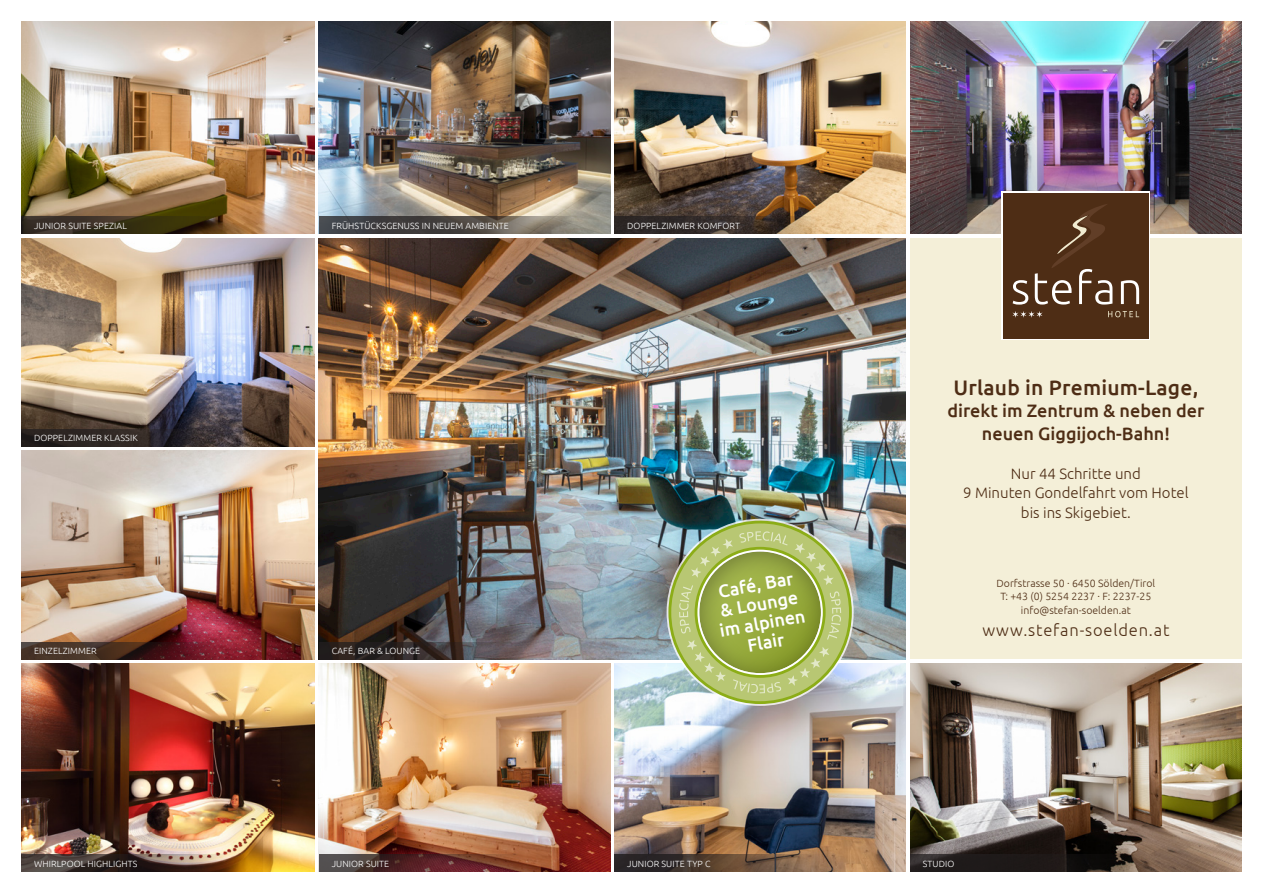
<style>
.page{position:relative;width:1263px;height:893px;background:#fff}
.page>*{position:absolute;margin:0;border:0;box-sizing:border-box;transform-origin:0 0}
.t1{font:500 21px "Ubuntu";letter-spacing:.01em;color:#4e2d15}
.t2{font:500 18px/22.5px "Ubuntu";color:#4e2d15;text-align:center}
.t3{font:500 18px/19.5px "Ubuntu";color:#fff;text-align:center}
.t4{font:300 16.5px "Ubuntu";letter-spacing:.05em;color:#4e2d15}
.t5{font:300 15px "Ubuntu";color:#4e2d15}
.t6{font:300 10.5px/13.5px "Ubuntu";color:#4e2d15;text-align:center}
.t7{font:300 9px "Ubuntu";letter-spacing:.01em;color:#fff}
</style>
<div class="page">
<img style="left:319px;top:238px;width:587px;height:421px">
<img style="left:319px;top:21px;width:291px;height:196px">
<svg style="left:319px;top:217px;width:291px;height:17px;background:#5f5b56"></svg>
<img style="left:21px;top:451px;width:294px;height:191px">
<img style="left:21px;top:238px;width:294px;height:191px">
<img style="left:21px;top:663px;width:294px;height:192px">
<img style="left:21px;top:21px;width:294px;height:196px">
<svg style="left:21px;top:217px;width:294px;height:17px;background:#624f37"></svg>
<svg style="left:21px;top:429px;width:294px;height:17px;background:#3a2e2a"></svg>
<svg style="left:21px;top:642px;width:294px;height:17px;background:#5d2826"></svg>
<img style="left:21px;top:855px;width:294px;height:17px">
<img style="left:319px;top:663px;width:291px;height:192px">
<svg style="left:319px;top:642px;width:291px;height:17px;background:#564e4f"></svg>
<svg style="left:319px;top:855px;width:291px;height:17px;background:#6b322b"></svg>
<img style="left:614px;top:663px;width:292px;height:192px">
<img style="left:614px;top:21px;width:292px;height:196px">
<svg style="left:614px;top:217px;width:292px;height:17px;background:#7c6b56"></svg>
<svg style="left:614px;top:855px;width:292px;height:17px;background:#705844"></svg>
<div style="left:910px;top:238px;width:332px;height:421px;background:#f4efd8"></div>
<img style="left:910px;top:663px;width:332px;height:192px">
<img style="left:910px;top:21px;width:332px;height:213px">
<svg style="left:910px;top:855px;width:332px;height:17px;background:#43372f"></svg>
<div style="left:1001px;top:191px;width:149px;height:149px;background:#fff"></div>
<div style="left:1003px;top:193px;width:146px;height:146px;background:#4e2d15"></div>
<svg style="left:1013px;top:311px;width:29px;height:7px"></svg>
<svg style="left:1013px;top:280px;width:15px;height:25px"></svg>
<svg style="left:1121px;top:280px;width:18px;height:24px"></svg>
<svg style="left:1035px;top:204px;width:77px;height:101px"></svg>
<svg style="left:1108px;top:311px;width:31px;height:6px"></svg>
<svg style="left:666px;top:519px;width:188px;height:187px"></svg>
<svg style="left:668px;top:521px;width:184px;height:183px"></svg>
<div style="left:671px;top:523px;width:178px;height:178px;background:#b8c773;border-radius:50%"></div>
<svg style="left:679px;top:531px;width:162px;height:162px"></svg>
<p class="t7" style="left:34px;top:220px;width:94px">JUNIOR SUITE SPEZIAL</p>
<p class="t7" style="left:332px;top:220px;width:179px">FRÜHSTÜCKSGENUSS IN NEUEM AMBIENTE</p>
<p class="t7" style="left:34px;top:433px;width:105px">DOPPELZIMMER KLASSIK</p>
<p class="t7" style="left:34px;top:645px;width:64px">EINZELZIMMER</p>
<p class="t7" style="left:34px;top:858px;width:105px">WHIRLPOOL HIGHLIGHTS</p>
<p class="t7" style="left:332px;top:645px;width:90px">CAFÉ, BAR &amp; LOUNGE</p>
<p class="t7" style="left:332px;top:858px;width:59px">JUNIOR SUITE</p>
<p class="t7" style="left:627px;top:220px;width:114px">DOPPELZIMMER KOMFORT</p>
<p class="t3" style="left:716px;top:581px;width:78px;rotate:-10deg">Café, Bar</p>
<p class="t3" style="left:719px;top:600px;width:80px;rotate:-10deg">&amp; Lounge</p>
<p class="t3" style="left:718px;top:620px;width:88px;rotate:-10deg">im alpinen<br>Flair</p>
<p class="t7" style="left:627px;top:858px;width:85px">JUNIOR SUITE TYP C</p>
<p class="t1" style="left:953px;top:374px;width:246px">Urlaub in Premium-Lage,</p>
<p class="t2" style="left:947px;top:399px;width:259px">direkt im Zentrum &amp; neben der neuen Giggijoch-Bahn!</p>
<p class="t5" style="left:1011px;top:465px;width:131px">Nur 44 Schritte und</p>
<p class="t5" style="left:963px;top:484px;width:227px">9 Minuten Gondelfahrt vom Hotel</p>
<p class="t5" style="left:1021px;top:504px;width:111px">bis ins Skigebiet.</p>
<p class="t6" style="left:996px;top:576px;width:160px">Dorfstrasse 50 . 6450 Sölden/Tirol<br>T: +43 (0) 5254 2237 . F: 2237-25 info@stefan-soelden.at</p>
<p class="t4" style="left:982px;top:620px;width:189px">www.stefan-soelden.at</p>
<p class="t7" style="left:923px;top:858px;width:33px">STUDIO</p>
</div>
